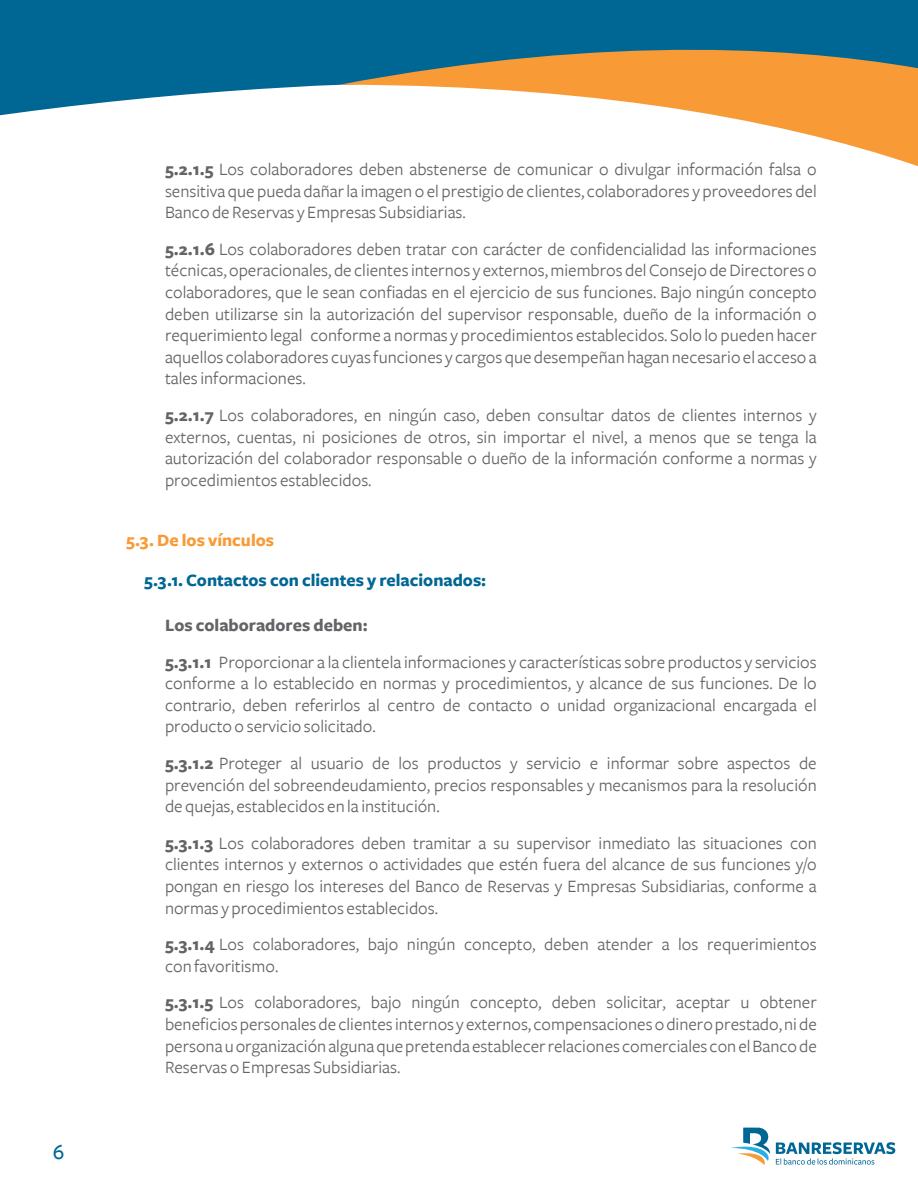
<style>
.page{position:relative;width:918px;height:1188px;background:#fff}
.page>*{position:absolute;margin:0;border:0;box-sizing:border-box;transform-origin:0 0}
.t1{font:500 22.5px "Freight Sans";color:#006795}
.t2{font:18px/21.6px "Freight Sans";color:#636467;text-align:justify}
.t3{font:700 18px "Freight Sans";color:#006795}
.t4{font:700 18px "Freight Sans";color:#f89b36}
.s1{font-weight:700}
</style>
<div class="page">
<svg style="left:731px;top:1127px;width:39px;height:38px"></svg>
<svg style="left:776px;top:1142px;width:119px;height:23px"></svg>
<svg style="left:0;top:0;width:918px;height:116px;fill:#006795"></svg>
<svg style="left:340px;top:33px;width:578px;height:134px"></svg>
<p class="t1" style="left:53px;top:1139px;width:13px">6</p>
<p class="t2" style="left:165px;top:159px;width:653px"><span class="s1">5.2.1.5</span> Los colaboradores deben abstenerse de comunicar o divulgar información falsa o sensitiva que pueda dañar la imagen o el prestigio de clientes, colaboradores y proveedores del Banco de Reservas y Empresas Subsidiarias.</p>
<p class="t2" style="left:165px;top:239px;width:653px"><span class="s1">5.2.1.6</span> Los colaboradores deben tratar con carácter de confidencialidad las informaciones técnicas, operacionales, de clientes internos y externos, miembros del Consejo de Directores o colaboradores, que le sean confiadas en el ejercicio de sus funciones. Bajo ningún concepto deben utilizarse sin la autorización del supervisor responsable, dueño de la información o requerimiento legal conforme a normas y procedimientos establecidos. Solo lo pueden hacer aquellos colaboradores cuyas funciones y cargos que desempeñan hagan necesario el acceso a tales informaciones.</p>
<p class="t2" style="left:165px;top:405px;width:653px"><span class="s1">5.2.1.7</span> Los colaboradores, en ningún caso, deben consultar datos de clientes internos y externos, cuentas, ni posiciones de otros, sin importar el nivel, a menos que se tenga la autorización del colaborador responsable o dueño de la información conforme a normas y procedimientos establecidos.</p>
<p class="t4" style="left:126px;top:530px;width:150px">5.3. De los vínculos</p>
<p class="t3" style="left:144px;top:571px;width:344px">5.3.1. Contactos con clientes y relacionados:</p>
<p class="t2" style="left:165px;top:607px;width:653px;line-height:36.6px"><span class="s1">Los colaboradores deben:<br>5.3.1.1</span> Proporcionar a la clientela informaciones y características sobre productos y servicios</p>
<p class="t2" style="left:165px;top:673px;width:653px">conforme a lo establecido en normas y procedimientos, y alcance de sus funciones. De lo contrario, deben referirlos al centro de contacto o unidad organizacional encargada el producto o servicio solicitado.</p>
<p class="t2" style="left:165px;top:753px;width:653px"><span class="s1">5.3.1.2</span> Proteger al usuario de los productos y servicio e informar sobre aspectos de prevención del sobreendeudamiento, precios responsables y mecanismos para la resolución de quejas, establecidos en la institución.</p>
<p class="t2" style="left:165px;top:832px;width:653px"><span class="s1">5.3.1.3</span> Los colaboradores deben tramitar a su supervisor inmediato las situaciones con clientes internos y externos o actividades que estén fuera del alcance de sus funciones y/o pongan en riesgo los intereses del Banco de Reservas y Empresas Subsidiarias, conforme a normas y procedimientos establecidos.</p>
<p class="t2" style="left:165px;top:934px;width:653px"><span class="s1">5.3.1.4</span> Los colaboradores, bajo ningún concepto, deben atender a los requerimientos con favoritismo.</p>
<p class="t2" style="left:165px;top:992px;width:653px"><span class="s1">5.3.1.5</span> Los colaboradores, bajo ningún concepto, deben solicitar, aceptar u obtener beneficios personales de clientes internos y externos, compensaciones o dinero prestado, ni de persona u organización alguna que pretenda establecer relaciones comerciales con el Banco de Reservas o Empresas Subsidiarias.</p>
</div>
